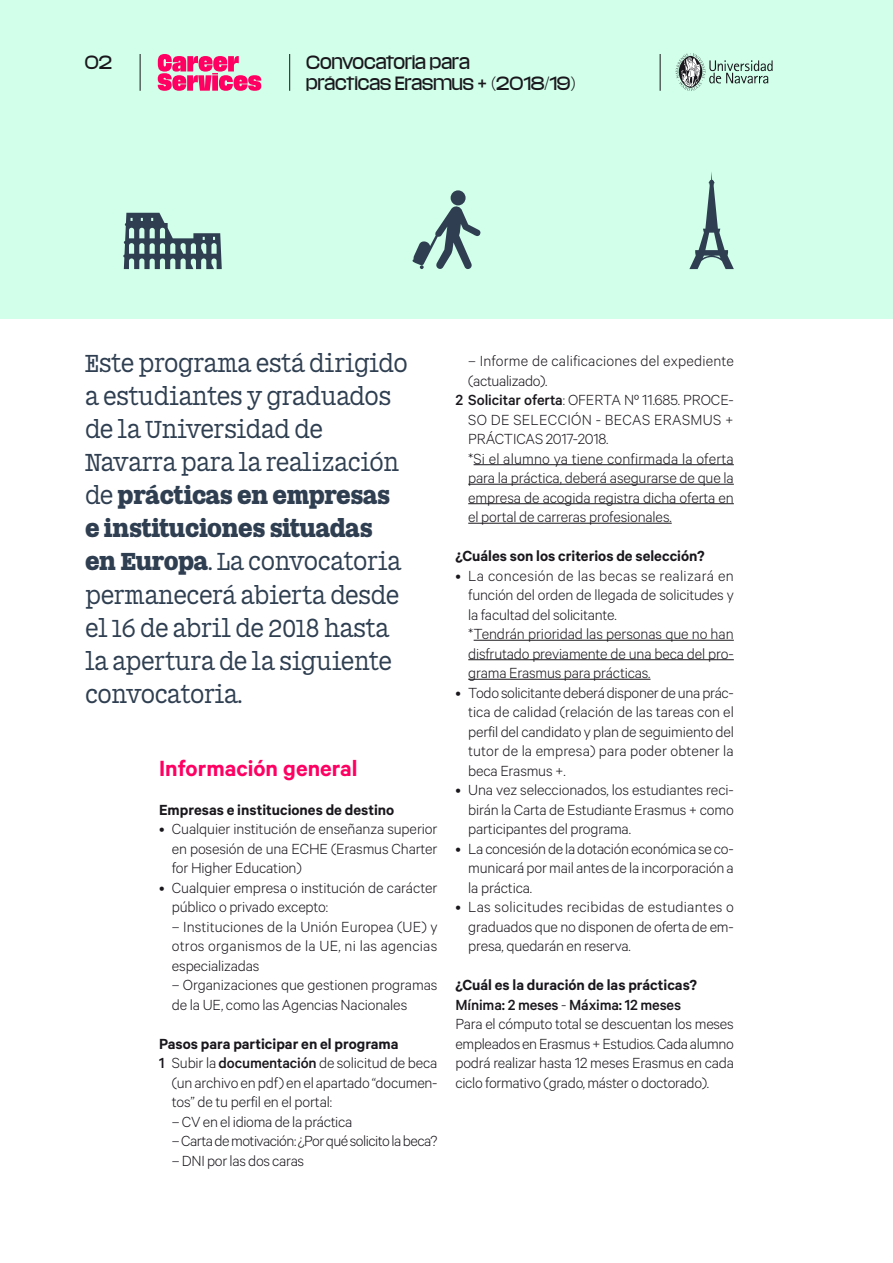
<style>
.page{position:relative;width:893px;height:1263px;background:#fff}
.page>*{position:absolute;margin:0;border:0;box-sizing:border-box;transform-origin:0 0}
.t1{font:25.5px/33px "Libe Typewriter";letter-spacing:-.015em;color:#2f3f51}
.t2{font:600 24.75px "Calibre";color:#ff0062}
.t3{font:300 16.5px/19.5px "Calibre";letter-spacing:-.01em;color:#1a171c;text-align:justify}
.t4{font:600 16.5px "Calibre";color:#1a171c}
.t5{font:300 16.5px/19.5px "Calibre";letter-spacing:.01em;color:#1a171c}
.t6{font:300 16.5px "Libe Sans";letter-spacing:.04em;color:#1a171c}
.t7{font:300 16.5px "Calibre";letter-spacing:-.03em;color:#1a171c}
.t8{font:500 16.5px "Calibre";letter-spacing:-.01em;color:#1a171c}
.s1{font-weight:700}
.s2{font-weight:500}
.s3{font-weight:300}
</style>
<div class="page">
<hr style="left:474px;top:464px;width:260px;height:1px;background:#1a171c">
<hr style="left:468px;top:484px;width:266px;height:1px;background:#1a171c">
<hr style="left:468px;top:503px;width:266px;height:1px;background:#1a171c">
<hr style="left:468px;top:523px;width:204px;height:1px;background:#1a171c">
<hr style="left:474px;top:640px;width:260px;height:1px;background:#1a171c">
<hr style="left:468px;top:659px;width:266px;height:1px;background:#1a171c">
<hr style="left:468px;top:679px;width:182px;height:1px;background:#1a171c">
<div style="left:0;top:0;width:893px;height:319px;background:#d1ffea"></div>
<hr style="left:140px;top:54px;width:1px;height:37px;background:#1a171c">
<hr style="left:289px;top:54px;width:1px;height:37px;background:#1a171c">
<svg style="left:158px;top:54px;width:103px;height:37px"></svg>
<hr style="left:660px;top:54px;width:1px;height:37px;background:#1a171c">
<svg style="left:675px;top:53px;width:98px;height:38px"></svg>
<div style="left:451px;top:190px;width:15px;height:15px;background:#2f3f51;border-radius:50%"></div>
<svg style="left:412px;top:205px;width:69px;height:64px"></svg>
<svg style="left:123px;top:213px;width:99px;height:56px"></svg>
<svg style="left:689px;top:172px;width:45px;height:97px"></svg>
<p class="t6" style="left:85px;top:53px;width:28px">02</p>
<p class="t6" style="left:306px;top:53px;width:164px">Convocatoria para</p>
<p class="t6" style="left:306px;top:74px;width:271px">prácticas Erasmus + (2018/19)</p>
<p class="t1" style="left:85px;top:345px;width:324px">Este programa está dirigido a estudiantes y graduados de la Universidad de<br>Navarra para la realización de <span class="s1">prácticas en empresas e instituciones situadas en Europa</span>. La convocatoria permanecerá abierta desde el 16 de abril de 2018 hasta la apertura de la siguiente convocatoria.</p>
<p class="t2" style="left:159px;top:753px;width:200px">Información general</p>
<p class="t4" style="left:159px;top:800px;width:237px">Empresas e instituciones de destino</p>
<p class="t3" style="left:172px;top:818px;width:267px;text-indent:-13px">• Cualquier institución de enseñanza superior en posesión de una ECHE (Erasmus Charter for Higher Education)</p>
<p class="t3" style="left:172px;top:877px;width:267px;text-indent:-13px">• Cualquier empresa o institución de carácter público o privado excepto:</p>
<p class="t3" style="left:172px;top:916px;width:267px">– Instituciones de la Unión Europea (UE) y otros organismos de la UE, ni las agencias especializadas</p>
<p class="t3" style="left:172px;top:974px;width:267px">– Organizaciones que gestionen programas de la UE, como las Agencias Nacionales</p>
<p class="t4" style="left:159px;top:1034px;width:241px">Pasos para participar en el programa</p>
<p class="t3" style="left:172px;top:1052px;width:267px;text-indent:-13px"><span class="s2">1</span> Subir la <span class="s2">documentación</span> de solicitud de beca (un archivo en pdf) en el apartado “documen&shy;tos” de tu perfil en el portal:</p>
<p class="t3" style="left:172px;top:1111px;width:182px">– CV en el idioma de la práctica</p>
<p class="t7" style="left:172px;top:1131px;width:267px">–Cartademotivación:¿Porquésolicitolabeca?</p>
<p class="t3" style="left:172px;top:1150px;width:134px">– DNI por las dos caras</p>
<p class="t5" style="left:468px;top:350px;width:267px">– Informe de calificaciones del expediente (actualizado).</p>
<p class="t3" style="left:468px;top:389px;width:267px;text-indent:-13px"><span class="s2">2 Solicitar oferta</span>: OFERTA Nº 11.685. PROCE-SO DE SELECCIÓN - BECAS ERASMUS + PRÁCTICAS 2017-2018.</p>
<p class="t3" style="left:468px;top:448px;width:267px">*Si el alumno ya tiene confirmada la oferta para la práctica, deberá asegurarse de que la empresa de acogida registra dicha oferta en el portal de carreras profesionales.</p>
<p class="t4" style="left:455px;top:546px;width:251px">¿Cuáles son los criterios de selección?</p>
<p class="t3" style="left:468px;top:565px;width:267px;text-indent:-13px">• La concesión de las becas se realizará en función del orden de llegada de solicitudes y la facultad del solicitante.</p>
<p class="t3" style="left:468px;top:623px;width:267px">*Tendrán prioridad las personas que no han disfrutado previamente de una beca del pro&shy;grama Erasmus para prácticas.</p>
<p class="t3" style="left:468px;top:682px;width:267px;text-indent:-13px">• Todosolicitantedeberádisponerdeunaprác&shy;tica de calidad (relación de las tareas con el perfil del candidato y plan de seguimiento del tutor de la empresa) para poder obtener la beca Erasmus +.</p>
<p class="t3" style="left:468px;top:779px;width:267px;text-indent:-13px">• Una vez seleccionados, los estudiantes reci&shy;birán la Carta de Estudiante Erasmus + como participantes del programa.</p>
<p class="t3" style="left:468px;top:838px;width:267px;text-indent:-13px">• La concesiónde ladotacióneconómica se co&shy;municará pormail antes de la incorporación a la práctica.</p>
<p class="t3" style="left:468px;top:896px;width:267px;text-indent:-13px">• Las solicitudes recibidas de estudiantes o graduados que no disponen de oferta de em&shy;presa, quedarán en reserva.</p>
<p class="t4" style="left:455px;top:975px;width:243px">¿Cuál es la duración de las prácticas?</p>
<p class="t8" style="left:455px;top:995px;width:227px">Mínima: 2 meses <span class="s3">-</span> Máxima: 12 meses</p>
<p class="t3" style="left:455px;top:1013px;width:280px">Para el cómputo total se descuentan los meses empleados en Erasmus + Estudios. Cada alumno podrá realizar hasta 12 meses Erasmus en cada ciclo formativo (grado, máster o doctorado).</p>
</div>
